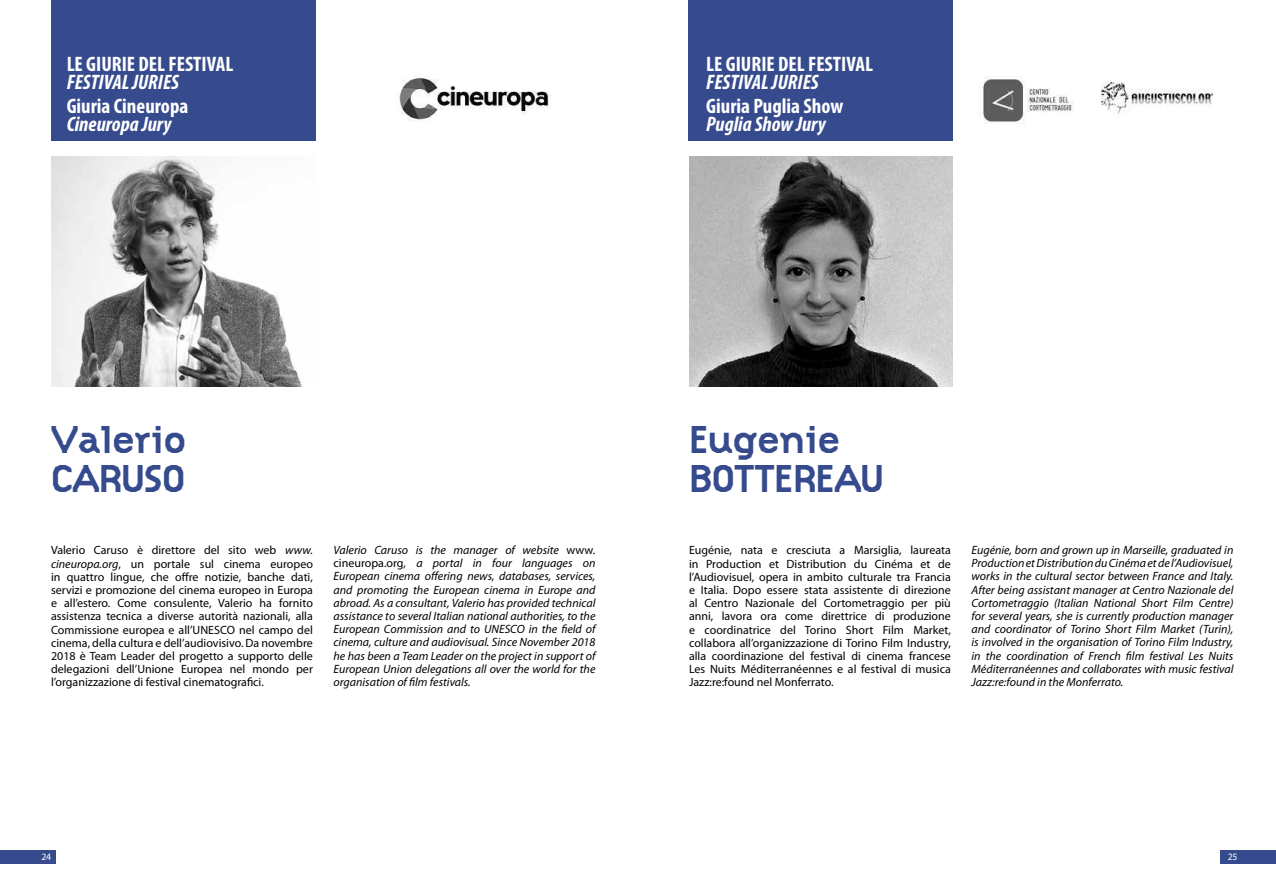
<style>
.page{position:relative;width:1276px;height:893px;background:#fff}
.page>*{position:absolute;margin:0;border:0;box-sizing:border-box;transform-origin:0 0}
.t1{font:700 40.5px/39px "Citizen";letter-spacing:-.04em;color:#364b8d}
.t2{font:700 condensed 21px "Myriad Pro";color:#fff}
.t3{font:italic 700 condensed 21px "Myriad Pro";color:#fff}
.t4{font:italic 12px/13.2px "Myriad Pro";color:#000;text-align:justify}
.t5{font:12px/13.2px "Myriad Pro";color:#000;text-align:justify}
.t6{font:9.75px "Myriad Pro";color:#fff}
.s1{font-style:italic}
.s2{font-style:normal}
</style>
<div class="page">
<div style="left:1220px;top:850px;width:56px;height:13px;background:#364b8d"></div>
<div style="left:0;top:850px;width:55px;height:13px;background:#364b8d"></div>
<div style="left:51px;top:0;width:264px;height:140px;background:#364b8d"></div>
<img style="left:52px;top:156px;width:250px;height:231px">
<img style="left:398px;top:77px;width:153px;height:45px">
<div style="left:689px;top:0;width:264px;height:140px;background:#364b8d"></div>
<img style="left:689px;top:156px;width:263px;height:231px">
<img style="left:1101px;top:82px;width:111px;height:32px">
<img style="left:983px;top:77px;width:91px;height:47px">
<h2 class="t2" style="left:67px;top:51px;width:168px">LE GIURIE DEL FESTIVAL</h2>
<h2 class="t3" style="left:67px;top:69px;width:114px">FESTIVAL JURIES</h2>
<h2 class="t2" style="left:67px;top:93px;width:123px">Giuria Cineuropa</h2>
<h2 class="t3" style="left:67px;top:111px;width:106px">Cineuropa Jury</h2>
<h2 class="t2" style="left:706px;top:51px;width:168px">LE GIURIE DEL FESTIVAL</h2>
<h2 class="t3" style="left:706px;top:69px;width:114px">FESTIVAL JURIES</h2>
<h2 class="t2" style="left:706px;top:93px;width:139px">Giuria Puglia Show</h2>
<h2 class="t3" style="left:706px;top:111px;width:121px">Puglia Show Jury</h2>
<h1 class="t1" style="left:51px;top:420px;width:137px">VALERIO<br>CARUSO</h1>
<p class="t5" style="left:51px;top:544px;width:263px">Valerio Caruso è direttore del sito web <span class="s1">www. cineuropa.org</span>, un portale sul cinema europeo in quattro lingue, che offre notizie, banche dati, servizi e promozione del cinema europeo in Europa e all’estero. Come consulente, Valerio ha fornito assistenza tecnica a diverse autorità nazionali, alla Commissione europea e all’UNESCO nel campo del cinema, della cultura e dell’audiovisivo. Da novembre 2018 è Team Leader del progetto a supporto delle delegazioni dell’Unione Europea nel mondo per l’organizzazione di festival cinematografici.</p>
<p class="t4" style="left:333px;top:543px;width:263px">Valerio Caruso is the manager of website <span class="s2">www. cineuropa.org</span>, a portal in four languages on European cinema offering news, databases, services, and promoting the European cinema in Europe and abroad. As a consultant, Valerio has provided technical assistance to several Italian national authorities, to the European Commission and to UNESCO in the field of cinema, culture and audiovisual. Since November 2018 he has been a Team Leader on the project in support of European Union delegations all over the world for the organisation of film festivals.</p>
<h1 class="t1" style="left:689px;top:420px;width:153px">EUGENIE<br>BOTTERE</h1>
<h1 class="t1" style="left:834px;top:459px;width:47px">AU</h1>
<p class="t5" style="left:689px;top:544px;width:263px">Eugénie, nata e cresciuta a Marsiglia, laureata in Production et Distribution du Cinéma et de l’Audiovisuel, opera in ambito culturale tra Francia e Italia. Dopo essere stata assistente di direzione al Centro Nazionale del Cortometraggio per più anni, lavora ora come direttrice di produzione e coordinatrice del Torino Short Film Market, collabora all’organizzazione di Torino Film Industry, alla coordinazione del festival di cinema francese Les Nuits Méditerranéennes e al festival di musica Jazz:re:found nel Monferrato.</p>
<p class="t4" style="left:971px;top:543px;width:263px">Eugénie, born and grown up in Marseille, graduated in Production et Distribution du Cinéma et de l’Audiovisuel, works in the cultural sector between France and Italy.<br>After being assistant manager at Centro Nazionale del Cortometraggio (Italian National Short Film Centre) for several years, she is currently production manager and coordinator of Torino Short Film Market (Turin), is involved in the organisation of Torino Film Industry, in the coordination of French film festival Les Nuits Méditerranéennes and collaborates with music festival Jazz:re:found in the Monferrato.</p>
<p class="t6" style="left:41px;top:850px;width:11px">24</p>
<p class="t6" style="left:1227px;top:850px;width:11px">25</p>
</div>
